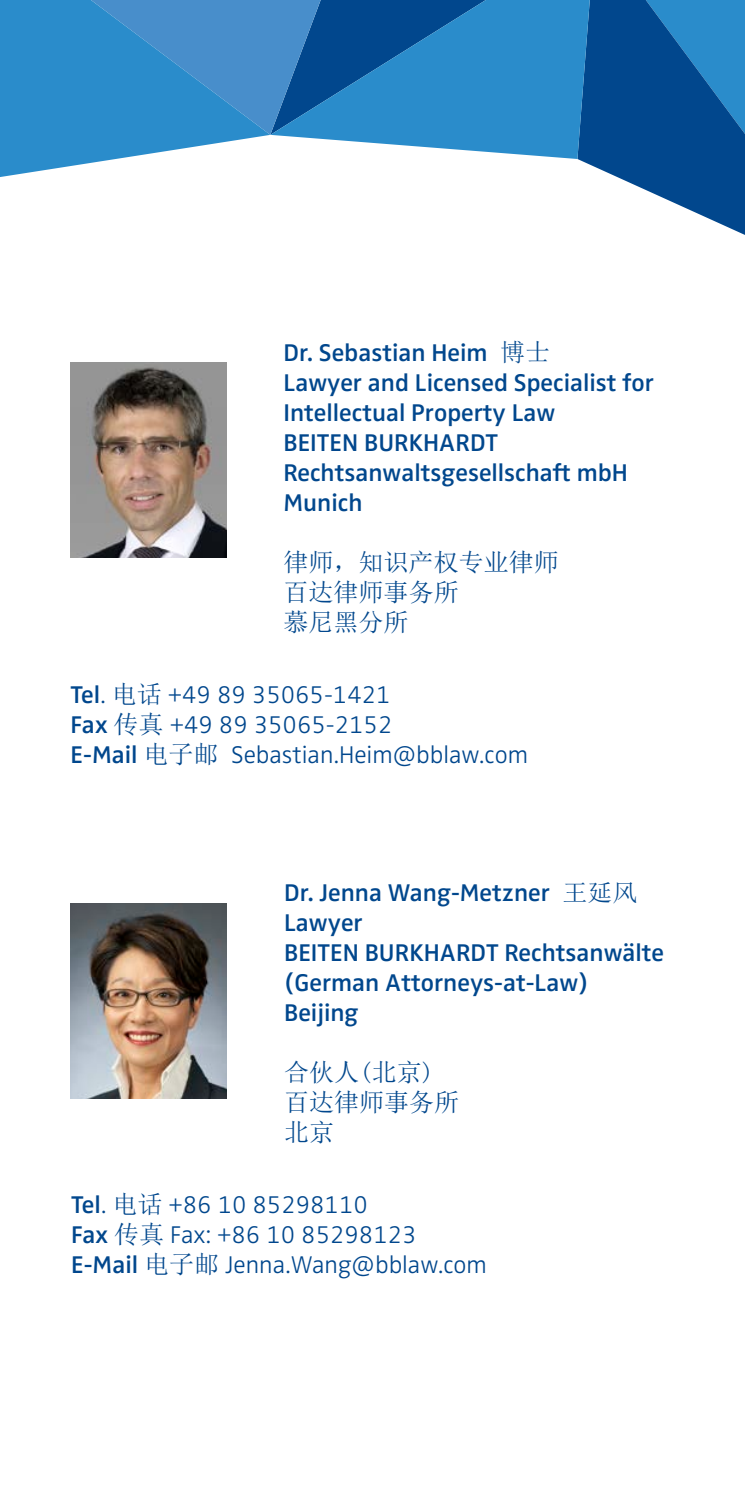
<style>
.page{position:relative;width:745px;height:1489px;background:#fff}
.page>*{position:absolute;margin:0;border:0;box-sizing:border-box;transform-origin:0 0}
.BBU_Aufzählungskästc{font:600 25px/30px "Zwo OT";color:#01478d}
.BBU_Aufzählungskästc-2{font:300 25px "Zwo OT";color:#01478d}
.BBU_Aufzählungskästc-3{font:25px "Sim Sun";color:#01478d}
.s1{font-family:"Sim Sun";font-weight:400}
.s2{font-weight:600}
</style>
<div class="page">
<svg style="left:577px;top:0;width:167px;height:235px;fill:#01478d"></svg>
<svg style="left:0;top:0;width:270px;height:177px;background:#4b9ad1"></svg>
<svg style="left:0;top:0;width:17px;height:24px"></svg>
<svg style="left:270px;top:0;width:321px;height:159px;background:#3284c0"></svg>
<img style="left:71px;top:362px;width:155px;height:195px">
<img style="left:71px;top:903px;width:155px;height:194px">
<p class="BBU_Aufzählungskästc" style="left:283px;top:338px;width:268px">Dr. Sebastian Heim <span class="s1">博士</span></p>
<p class="BBU_Aufzählungskästc" style="left:283px;top:368px;width:371px">Lawyer and Licensed Specialist for</p>
<p class="BBU_Aufzählungskästc" style="left:283px;top:398px;width:273px">Intellectual Property Law</p>
<p class="BBU_Aufzählungskästc" style="left:283px;top:428px;width:216px">BEITEN BURKHARDT</p>
<p class="BBU_Aufzählungskästc" style="left:283px;top:458px;width:346px">Rechtsanwaltsgesellschaft mbH</p>
<p class="BBU_Aufzählungskästc" style="left:283px;top:488px;width:80px">Munich</p>
<p class="BBU_Aufzählungskästc-3" style="left:283px;top:549px;width:276px">律师，知识产权专业律师</p>
<p class="BBU_Aufzählungskästc-3" style="left:283px;top:579px;width:176px">百达律师事务所</p>
<p class="BBU_Aufzählungskästc-3" style="left:283px;top:609px;width:126px">慕尼黑分所</p>
<p class="BBU_Aufzählungskästc-2" style="left:71px;top:680px;width:321px"><span class="s2">Tel</span>. <span class="s1">电话</span> +49 89 35065-1421</p>
<p class="BBU_Aufzählungskästc-2" style="left:71px;top:710px;width:323px"><span class="s2">Fax</span> <span class="s1">传真</span> +49 89 35065-2152</p>
<p class="BBU_Aufzählungskästc-2" style="left:71px;top:740px;width:458px"><span class="s2">E-Mail</span> <span class="s1">电子邮</span> Sebastian.Heim@bblaw.com</p>
<p class="BBU_Aufzählungskästc" style="left:284px;top:877px;width:354px">Dr. Jenna Wang-Metzner <span class="s1">王延风</span></p>
<p class="BBU_Aufzählungskästc" style="left:284px;top:907px;width:80px">Lawyer</p>
<p class="BBU_Aufzählungskästc" style="left:284px;top:937px;width:381px">BEITEN BURKHARDT Rechtsanwälte (German Attorneys-at-Law)</p>
<p class="BBU_Aufzählungskästc" style="left:284px;top:997px;width:76px">Beijing</p>
<p class="BBU_Aufzählungskästc-3" style="left:284px;top:1059px;width:152px">合伙人(北京)</p>
<p class="BBU_Aufzählungskästc-3" style="left:284px;top:1089px;width:176px">百达律师事务所</p>
<p class="BBU_Aufzählungskästc-3" style="left:284px;top:1119px;width:51px">北京</p>
<p class="BBU_Aufzählungskästc-2" style="left:71px;top:1189px;width:298px"><span class="s2">Tel</span>. <span class="s1">电话</span> +86 10 85298110</p>
<p class="BBU_Aufzählungskästc-2" style="left:71px;top:1219px;width:346px"><span class="s2">Fax</span> <span class="s1">传真</span> Fax: +86 10 85298123</p>
<p class="BBU_Aufzählungskästc-2" style="left:71px;top:1249px;width:417px"><span class="s2">E-Mail</span> <span class="s1">电子邮</span> Jenna.Wang@bblaw.com</p>
</div>
